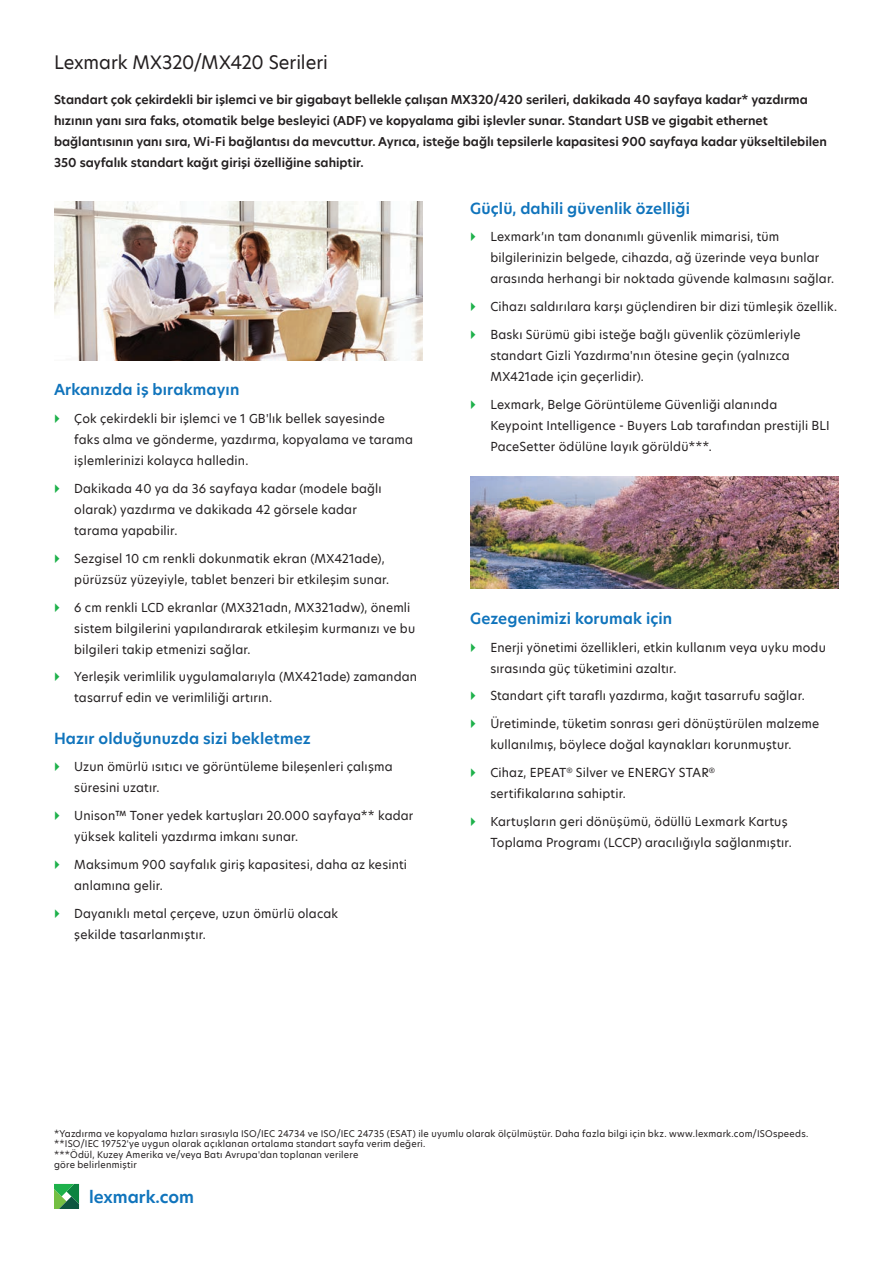
<style>
.page{position:relative;width:893px;height:1263px;background:#fff}
.page>*{position:absolute;margin:0;border:0;box-sizing:border-box;transform-origin:0 0}
.Title_-_secondary_he{font:18px "TP Hero";color:#231f20}
.URL{font:600 16.5px "TP Hero";color:#1074bc}
.Body_header_-_level{font:600 15px "TP Hero";letter-spacing:.01em;color:#1074bc}
.t1{font:12px/21px "TP Hero";letter-spacing:.015em;color:#231f20}
.Introduction_paragra{font:600 12px/21px "TP Hero";color:#231f20}
.Footnotes{font:9px/10.5px "TP Hero";letter-spacing:.025em;color:#231f20}
</style>
<div class="page">
<svg style="left:54px;top:1184px;width:25px;height:25px"></svg>
<img style="left:54px;top:201px;width:369px;height:159px">
<img style="left:470px;top:477px;width:369px;height:112px">
<p class="Title_-_secondary_he" style="left:54px;top:50px;width:275px">Lexmark MX320/MX420 Serileri</p>
<p class="Introduction_paragra" style="left:54px;top:89px;width:774px">Standart çok çekirdekli bir işlemci ve bir gigabayt bellekle çalışan MX320/420 serileri, dakikada 40 sayfaya kadar* yazdırma hızının yanı sıra faks, otomatik belge besleyici (ADF) ve kopyalama gibi işlevler sunar. Standart USB ve gigabit ethernet bağlantısının yanı sıra, Wi-Fi bağlantısı da mevcuttur. Ayrıca, isteğe bağlı tepsilerle kapasitesi 900 sayfaya kadar yükseltilebilen 350 sayfalık standart kağıt girişi özelliğine sahiptir.</p>
<p class="Body_header_-_level" style="left:54px;top:380px;width:187px">Arkanızda iş bırakmayın</p>
<p class="t1" style="left:74px;top:408px;width:340px">Çok çekirdekli bir işlemci ve 1 GB'lık bellek sayesinde faks alma ve gönderme, yazdırma, kopyalama ve tarama işlemlerinizi kolayca halledin.</p>
<p class="t1" style="left:74px;top:478px;width:309px">Dakikada 40 ya da 36 sayfaya kadar (modele bağlı olarak) yazdırma ve dakikada 42 görsele kadar tarama yapabilir.</p>
<p class="t1" style="left:74px;top:548px;width:317px">Sezgisel 10 cm renkli dokunmatik ekran (MX421ade), pürüzsüz yüzeyiyle, tablet benzeri bir etkileşim sunar.</p>
<p class="t1" style="left:74px;top:596px;width:342px">6 cm renkli LCD ekranlar (MX321adn, MX321adw), önemli sistem bilgilerini yapılandırarak etkileşim kurmanızı ve bu bilgileri takip etmenizi sağlar.</p>
<p class="t1" style="left:74px;top:666px;width:344px">Yerleşik verimlilik uygulamalarıyla (MX421ade) zamandan tasarruf edin ve verimliliği artırın.</p>
<p class="Body_header_-_level" style="left:54px;top:728px;width:258px">Hazır olduğunuzda sizi bekletmez</p>
<p class="t1" style="left:74px;top:756px;width:320px">Uzun ömürlü ısıtıcı ve görüntüleme bileşenleri çalışma süresini uzatır.</p>
<p class="t1" style="left:74px;top:805px;width:341px">Unison™ Toner yedek kartuşları 20.000 sayfaya** kadar yüksek kaliteli yazdırma imkanı sunar.</p>
<p class="t1" style="left:74px;top:854px;width:334px">Maksimum 900 sayfalık giriş kapasitesi, daha az kesinti anlamına gelir.</p>
<p class="t1" style="left:74px;top:902px;width:265px">Dayanıklı metal çerçeve, uzun ömürlü olacak şekilde tasarlanmıştır.</p>
<p class="Body_header_-_level" style="left:470px;top:198px;width:221px">Güçlü, dahili güvenlik özelliği</p>
<p class="t1" style="left:490px;top:226px;width:345px">Lexmark’ın tam donanımlı güvenlik mimarisi, tüm bilgilerinizin belgede, cihazda, ağ üzerinde veya bunlar arasında herhangi bir noktada güvende kalmasını sağlar.</p>
<p class="t1" style="left:490px;top:296px;width:348px">Cihazı saldırılara karşı güçlendiren bir dizi tümleşik özellik.</p>
<p class="t1" style="left:490px;top:324px;width:312px">Baskı Sürümü gibi isteğe bağlı güvenlik çözümleriyle standart Gizli Yazdırma'nın ötesine geçin (yalnızca<br>MX421ade için geçerlidir).</p>
<p class="t1" style="left:490px;top:393px;width:341px">Lexmark, Belge Görüntüleme Güvenliği alanında<br>Keypoint Intelligence - Buyers Lab tarafından prestijli BLI<br>PaceSetter ödülüne layık görüldü***.</p>
<p class="Body_header_-_level" style="left:470px;top:608px;width:204px">Gezegenimizi korumak için</p>
<p class="t1" style="left:490px;top:636px;width:337px">Enerji yönetimi özellikleri, etkin kullanım veya uyku modu sırasında güç tüketimini azaltır.</p>
<p class="t1" style="left:490px;top:685px;width:316px">Standart çift taraflı yazdırma, kağıt tasarrufu sağlar.</p>
<p class="t1" style="left:490px;top:713px;width:330px">Üretiminde, tüketim sonrası geri dönüştürülen malzeme kullanılmış, böylece doğal kaynakları korunmuştur.</p>
<p class="t1" style="left:490px;top:762px;width:226px">Cihaz, EPEAT<sup>®</sup> Silver ve ENERGY STAR<sup>® </sup>sertifikalarına sahiptir.</p>
<p class="t1" style="left:490px;top:810px;width:303px">Kartuşların geri dönüşümü, ödüllü Lexmark Kartuş<br>Toplama Programı (LCCP) aracılığıyla sağlanmıştır.</p>
<p class="Footnotes" style="left:54px;top:1128px;width:756px">*Yazdırma ve kopyalama hızları sırasıyla ISO/IEC 24734 ve ISO/IEC 24735 (ESAT) ile uyumlu olarak ölçülmüştür. Daha fazla bilgi için bkz. www.lexmark.com/ISOspeeds.</p>
<p class="Footnotes" style="left:54px;top:1139px;width:373px">**ISO/IEC 19752'ye uygun olarak açıklanan ortalama standart sayfa verim değeri.</p>
<p class="Footnotes" style="left:54px;top:1149px;width:306px">***Ödül, Kuzey Amerika ve/veya Batı Avrupa'dan toplanan verilere göre belirlenmiştir</p>
<p class="URL" style="left:89px;top:1186px;width:106px">lexmark.com</p>
</div>
